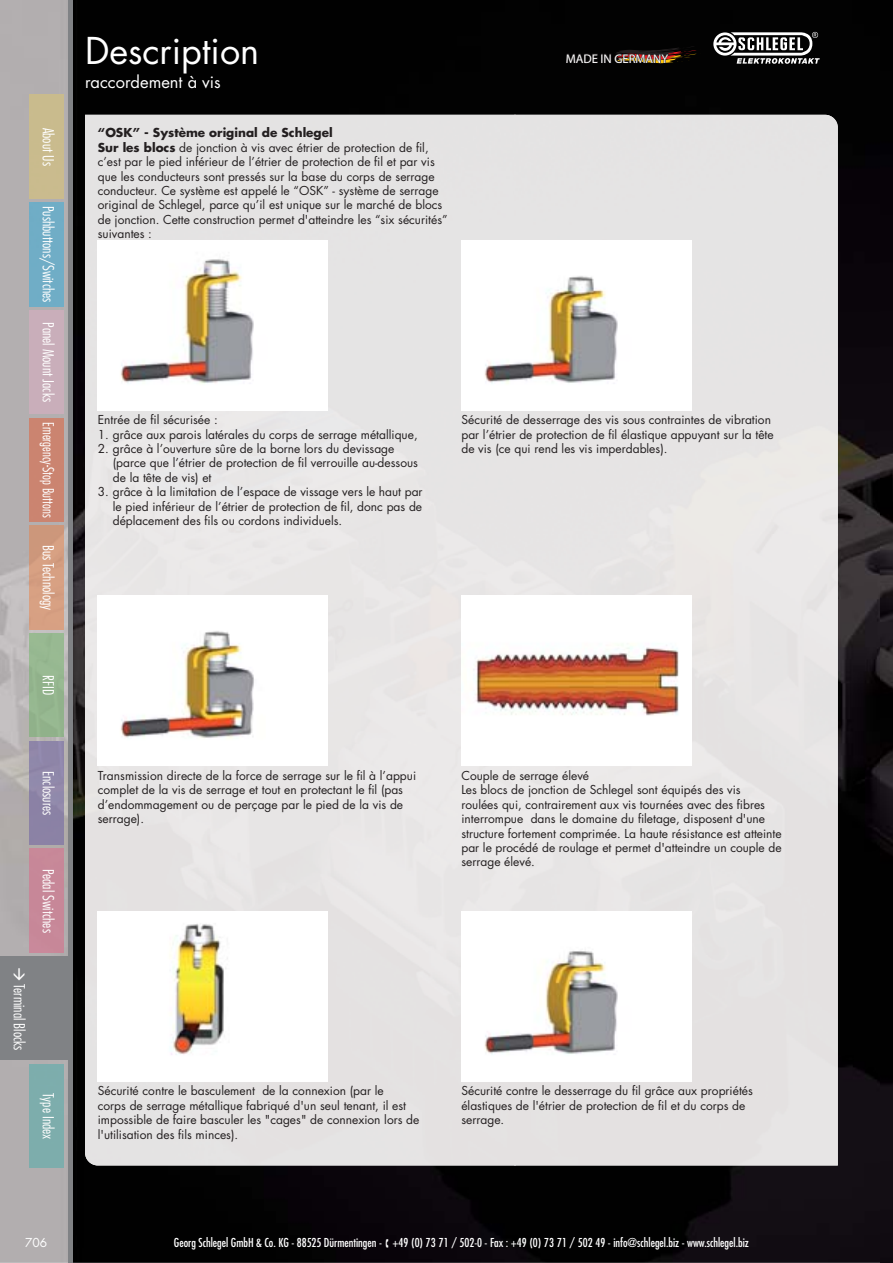
<style>
.page{position:relative;width:893px;height:1263px;background:#fff}
.page>*{position:absolute;margin:0;border:0;box-sizing:border-box;transform-origin:0 0}
.t1{font:36px "Futura Std";color:#fff}
.t2{font:16.5px "Futura Std";color:#fff}
.t3{font:300 condensed 15px "Futura Std";color:#fff}
.t4{font:300 condensed 15px "Futura Std";color:#fff;scale:.92 1}
.t5{font:12.6px "Myriad Pro";color:#fff}
.t6{font:12px/14.4px "Futura Std";color:#231f20}
.t7{font:condensed 12px "Futura Std";color:#fff}
.t8{font:12px "Futura Std";color:#fff}
.s1{font-weight:700}
</style>
<div class="page">
<img style="left:0;top:0;width:880px;height:1263px">
<div style="left:30px;top:202px;width:34px;height:104px;background:#70adc6"></div>
<div style="left:0;top:957px;width:68px;height:103px;background:#808285"></div>
<div style="left:30px;top:741px;width:34px;height:104px;background:#8e85a8"></div>
<div style="left:30px;top:1064px;width:34px;height:104px;background:#7dadac"></div>
<img style="left:30px;top:526px;width:34px;height:103px">
<div style="left:30px;top:310px;width:34px;height:104px;background:#c9aeba"></div>
<div style="left:30px;top:849px;width:34px;height:103px;background:#c78798"></div>
<div style="left:30px;top:418px;width:34px;height:104px;background:#cb8470"></div>
<hr style="left:68px;top:0;width:4px;height:1263px;background:#808285">
<div style="left:30px;top:95px;width:34px;height:103px;background:#c9bb8d"></div>
<div style="left:30px;top:634px;width:34px;height:103px;background:#96b890"></div>
<svg style="left:713px;top:32px;width:107px;height:32px"></svg>
<svg style="left:566px;top:46px;width:135px;height:21px;background:#1b110b"></svg>
<img style="left:880px;top:0;width:13px;height:1263px">
<div style="left:85px;top:115px;width:753px;height:1050px;background:#e6e4e4"></div>
<img style="left:98px;top:240px;width:229px;height:170px">
<img style="left:461px;top:240px;width:230px;height:170px">
<img style="left:98px;top:596px;width:229px;height:170px">
<img style="left:461px;top:596px;width:230px;height:170px">
<img style="left:461px;top:911px;width:230px;height:170px">
<img style="left:98px;top:911px;width:229px;height:170px">
<p class="t3" style="left:55px;top:128px;width:40px;rotate:90deg">About Us</p>
<p class="t3" style="left:55px;top:206px;width:98px;rotate:90deg">Pushbuttons/Switches</p>
<p class="t3" style="left:55px;top:322px;width:81px;rotate:90deg">Panel Mount Jacks</p>
<p class="t4" style="left:55px;top:422px;width:105px;rotate:90deg">Emergency-Stop Buttons</p>
<p class="t3" style="left:55px;top:545px;width:67px;rotate:90deg">Bus Technology</p>
<p class="t3" style="left:55px;top:675px;width:21px;rotate:90deg">RFID</p>
<p class="t3" style="left:55px;top:771px;width:46px;rotate:90deg">Enclosures</p>
<p class="t3" style="left:55px;top:869px;width:66px;rotate:90deg">Pedal Switches</p>
<p class="t3" style="left:26px;top:984px;width:68px;rotate:90deg">Terminal Blocks</p>
<p class="t3" style="left:55px;top:1093px;width:47px;rotate:90deg">Type Index</p>
<h1 class="t1" style="left:85px;top:34px;width:176px">Description</h1>
<h2 class="t2" style="left:85px;top:74px;width:137px">raccordement à vis</h2>
<p class="t6" style="left:98px;top:127px;width:351px"><span class="s1">“OSK” - Système original de Schlegel<br>Sur les blocs</span> de jonction à vis avec étrier de protection de fil, c’est par le pied inférieur de l’étrier de protection de fil et par vis que les conducteurs sont pressés sur la base du corps de serrage conducteur. Ce système est appelé le “OSK” - système de serrage original de Schlegel, parce qu’il est unique sur le marché de blocs de jonction. Cette construction permet d'atteindre les “six sécurités” suivantes :</p>
<p class="t5" style="left:566px;top:54px;width:104px">MADE IN GERMANY</p>
<p class="t6" style="left:98px;top:413px;width:121px">Entrée de fil sécurisée :</p>
<p class="t6" style="left:98px;top:428px;width:321px">1. grâce aux parois latérales du corps de serrage métallique,</p>
<p class="t6" style="left:113px;top:442px;width:307px;text-indent:-15px">2. grâce à l’ouverture sûre de la borne lors du devissage (parce que l’étrier de protection de fil verrouille au-dessous de la tête de vis) et</p>
<p class="t6" style="left:113px;top:485px;width:311px;text-align:justify;text-indent:-15px">3. grâce à la limitation de l’espace de vissage vers le haut par le pied inférieur de l’étrier de protection de fil, donc pas de déplacement des fils ou cordons individuels.</p>
<p class="t6" style="left:461px;top:413px;width:314px">Sécurité de desserrage des vis sous contraintes de vibration par l’étrier de protection de fil élastique appuyant sur la tête de vis (ce qui rend les vis imperdables).</p>
<p class="t6" style="left:98px;top:769px;width:320px">Transmission directe de la force de serrage sur le fil à l’appui complet de la vis de serrage et tout en protectant le fil (pas d’endommagement ou de perçage par le pied de la vis de serrage).</p>
<p class="t6" style="left:461px;top:769px;width:322px">Couple de serrage élevé<br>Les blocs de jonction de Schlegel sont équipés des vis<br>roulées qui, contrairement aux vis tournées avec des fibres interrompue dans le domaine du filetage, disposent d'une structure fortement comprimée. La haute résistance est atteinte par le procédé de roulage et permet d'atteindre un couple de serrage élevé.</p>
<p class="t6" style="left:98px;top:1085px;width:323px">Sécurité contre le basculement de la connexion (par le<br>corps de serrage métallique fabriqué d'un seul tenant, il est impossible de faire basculer les "cages" de connexion lors de l'utilisation des fils minces).</p>
<p class="t6" style="left:461px;top:1085px;width:293px">Sécurité contre le desserrage du fil grâce aux propriétés élastiques de l'étrier de protection de fil et du corps de serrage.</p>
<p class="t8" style="left:25px;top:1237px;width:24px">706</p>
<p class="t7" style="left:174px;top:1237px;width:576px">Georg Schlegel GmbH &amp; Co. KG - 88525 Dürmentingen - ▪ +49 (0) 73 71 / 502-0 - Fax : +49 (0) 73 71 / 502 49 - info@schlegel.biz - www.schlegel.biz</p>
</div>
